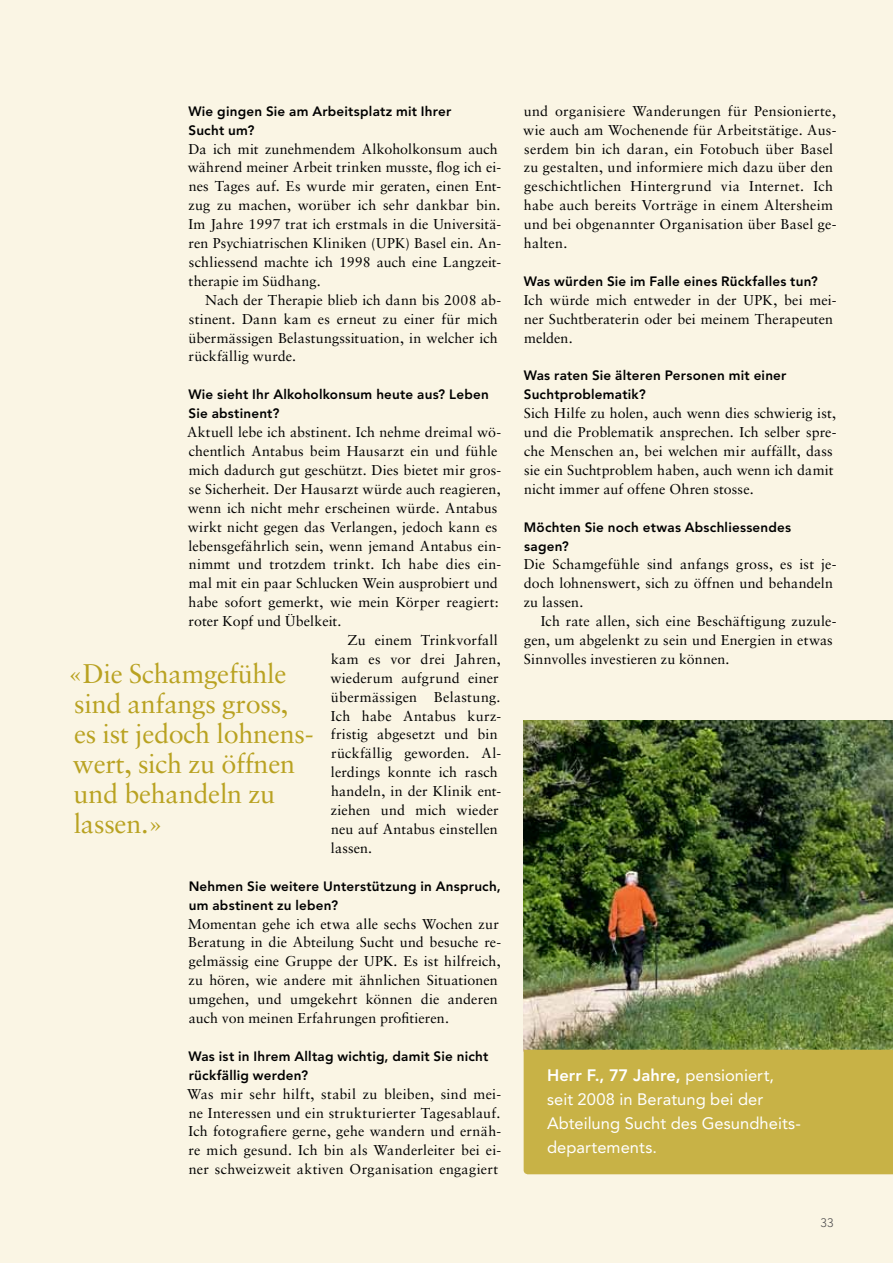
<style>
.page{position:relative;width:893px;height:1263px;background:#faf5e4}
.page>*{position:absolute;margin:0;border:0;box-sizing:border-box;transform-origin:0 0}
.t1{font:27px/30px "Sabon";letter-spacing:-.01em;color:#b9a221}
.t2{font:16.5px/24px "Avenir";letter-spacing:.005em;color:#fff}
.t3{font:14.25px/18.9px "Sabon";letter-spacing:.01em;color:#000}
.t4{font:800 13.5px/18.9px "Avenir";letter-spacing:.015em;color:#000}
.t5{font:300 12.3px "Avenir";color:#515051}
.s1{font-weight:800}
</style>
<div class="page">
<img style="left:524px;top:721px;width:369px;height:329px">
<div style="left:524px;top:1050px;width:369px;height:124px;background:#c8b246"></div>
<p class="t4" style="left:188px;top:102px;width:265px">Wie gingen Sie am Arbeitsplatz mit Ihrer<br>Sucht um?</p>
<p class="t3" style="left:188px;top:139px;width:315px">Da ich mit zunehmendem Alkoholkonsum auch während meiner Arbeit trinken musste, flog ich ei&shy;nes Tages auf. Es wurde mir geraten, einen Ent&shy;zug zu machen, worüber ich sehr dankbar bin.<br>Im Jahre 1997 trat ich erstmals in die Universitä&shy;ren Psychiatrischen Kliniken (UPK) Basel ein. An&shy;schliessend machte ich 1998 auch eine Langzeit&shy;therapie im Südhang.</p>
<p class="t3" style="left:188px;top:290px;width:314px;text-indent:17px">Nach der Therapie blieb ich dann bis 2008 ab&shy;stinent. Dann kam es erneut zu einer für mich übermässigen Belastungssituation, in welcher ich rückfällig wurde.</p>
<p class="t4" style="left:188px;top:385px;width:302px">Wie sieht Ihr Alkoholkonsum heute aus? Leben<br>Sie abstinent?</p>
<p class="t3" style="left:187px;top:423px;width:316px">Aktuell lebe ich abstinent. Ich nehme dreimal wö-</p>
<p class="t3" style="left:189px;top:441px;width:310px">chentlich Antabus beim Hausarzt ein und fühle</p>
<p class="t3" style="left:189px;top:460px;width:314px">mich dadurch gut geschützt. Dies bietet mir gros-</p>
<p class="t3" style="left:189px;top:479px;width:313px">se Sicherheit. Der Hausarzt würde auch reagieren,</p>
<p class="t3" style="left:188px;top:498px;width:311px">wenn ich nicht mehr erscheinen würde. Antabus</p>
<p class="t3" style="left:188px;top:517px;width:311px">wirkt nicht gegen das Verlangen, jedoch kann es</p>
<p class="t3" style="left:188px;top:536px;width:314px">lebensgefährlich sein, wenn jemand Antabus ein-</p>
<p class="t3" style="left:189px;top:555px;width:314px">nimmt und trotzdem trinkt. Ich habe dies ein-</p>
<p class="t3" style="left:189px;top:574px;width:311px">mal mit ein paar Schlucken Wein ausprobiert und</p>
<p class="t3" style="left:189px;top:593px;width:312px">habe sofort gemerkt, wie mein Körper reagiert:</p>
<p class="t3" style="left:189px;top:611px;width:154px">roter Kopf und Übelkeit.</p>
<p class="t3" style="left:348px;top:630px;width:152px">Zu einem Trinkvorfall</p>
<p class="t3" style="left:331px;top:649px;width:171px">kam es vor drei Jahren,</p>
<p class="t3" style="left:330px;top:668px;width:170px">wiederum aufgrund einer</p>
<p class="t3" style="left:331px;top:687px;width:171px">übermässigen Belastung.</p>
<p class="t3" style="left:331px;top:706px;width:172px">Ich habe Antabus kurz-</p>
<p class="t3" style="left:331px;top:725px;width:168px">fristig abgesetzt und bin</p>
<p class="t3" style="left:331px;top:744px;width:172px">rückfällig geworden. Al-</p>
<p class="t3" style="left:331px;top:763px;width:168px">lerdings konnte ich rasch</p>
<p class="t3" style="left:331px;top:782px;width:172px">handeln, in der Klinik ent-</p>
<p class="t3" style="left:331px;top:800px;width:169px">ziehen und mich wieder</p>
<p class="t3" style="left:331px;top:819px;width:168px">neu auf Antabus einstellen</p>
<p class="t3" style="left:331px;top:838px;width:43px">lassen.</p>
<p class="t4" style="left:189px;top:876px;width:314px">Nehmen Sie weitere Unterstützung in Anspruch, um abstinent zu leben?</p>
<p class="t3" style="left:188px;top:914px;width:315px">Momentan gehe ich etwa alle sechs Wochen zur Beratung in die Abteilung Sucht und besuche re&shy;gelmässig eine Gruppe der UPK. Es ist hilfreich, zu hören, wie andere mit ähnlichen Situationen umgehen, und umgekehrt können die anderen auch von meinen Erfahrungen profitieren.</p>
<p class="t4" style="left:188px;top:1047px;width:301px">Was ist in Ihrem Alltag wichtig, damit Sie nicht rückfällig werden?</p>
<p class="t3" style="left:187px;top:1084px;width:316px;text-align:justify">Was mir sehr hilft, stabil zu bleiben, sind mei&shy;ne Interessen und ein strukturierter Tagesablauf.<br>Ich fotografiere gerne, gehe wandern und ernäh&shy;re mich gesund. Ich bin als Wanderleiter bei ei&shy;ner schweizweit aktiven Organisation engagiert</p>
<h1 class="t1" style="left:68px;top:659px;width:247px">«Die Schamgefühle sind anfangs gross,<br>es ist jedoch lohnens&shy;wert, sich zu öffnen und behandeln zu lassen.»</h1>
<p class="t3" style="left:523px;top:101px;width:315px">und organisiere Wanderungen für Pensionierte, wie auch am Wochenende für Arbeitstätige. Aus&shy;serdem bin ich daran, ein Fotobuch über Basel zu gestalten, und informiere mich dazu über den geschichtlichen Hintergrund via Internet. Ich habe auch bereits Vorträge in einem Altersheim und bei obgenannter Organisation über Basel ge&shy;halten.</p>
<p class="t4" style="left:524px;top:272px;width:296px">Was würden Sie im Falle eines Rückfalles tun?</p>
<p class="t3" style="left:524px;top:290px;width:314px">Ich würde mich entweder in der UPK, bei mei&shy;ner Suchtberaterin oder bei meinem Therapeuten melden.</p>
<p class="t4" style="left:524px;top:366px;width:264px">Was raten Sie älteren Personen mit einer<br>Suchtproblematik?</p>
<p class="t3" style="left:524px;top:404px;width:314px">Sich Hilfe zu holen, auch wenn dies schwierig ist, und die Problematik ansprechen. Ich selber spre&shy;che Menschen an, bei welchen mir auffällt, dass sie ein Suchtproblem haben, auch wenn ich damit nicht immer auf offene Ohren stosse.</p>
<p class="t4" style="left:524px;top:517px;width:269px">Möchten Sie noch etwas Abschliessendes sagen?</p>
<p class="t3" style="left:524px;top:555px;width:315px">Die Schamgefühle sind anfangs gross, es ist je&shy;doch lohnenswert, sich zu öffnen und behandeln zu lassen.</p>
<p class="t3" style="left:524px;top:611px;width:314px;text-indent:17px">Ich rate allen, sich eine Beschäftigung zuzule&shy;gen, um abgelenkt zu sein und Energien in etwas<br>Sinnvolles investieren zu können.</p>
<p class="t2" style="left:547px;top:1063px;width:255px"><span class="s1">Herr F., 77 Jahre,</span> pensioniert, seit 2008 in Beratung bei der<br>Abteilung Sucht des Gesundheits&shy;departements.</p>
<p class="t5" style="left:820px;top:1216px;width:15px">33</p>
</div>
